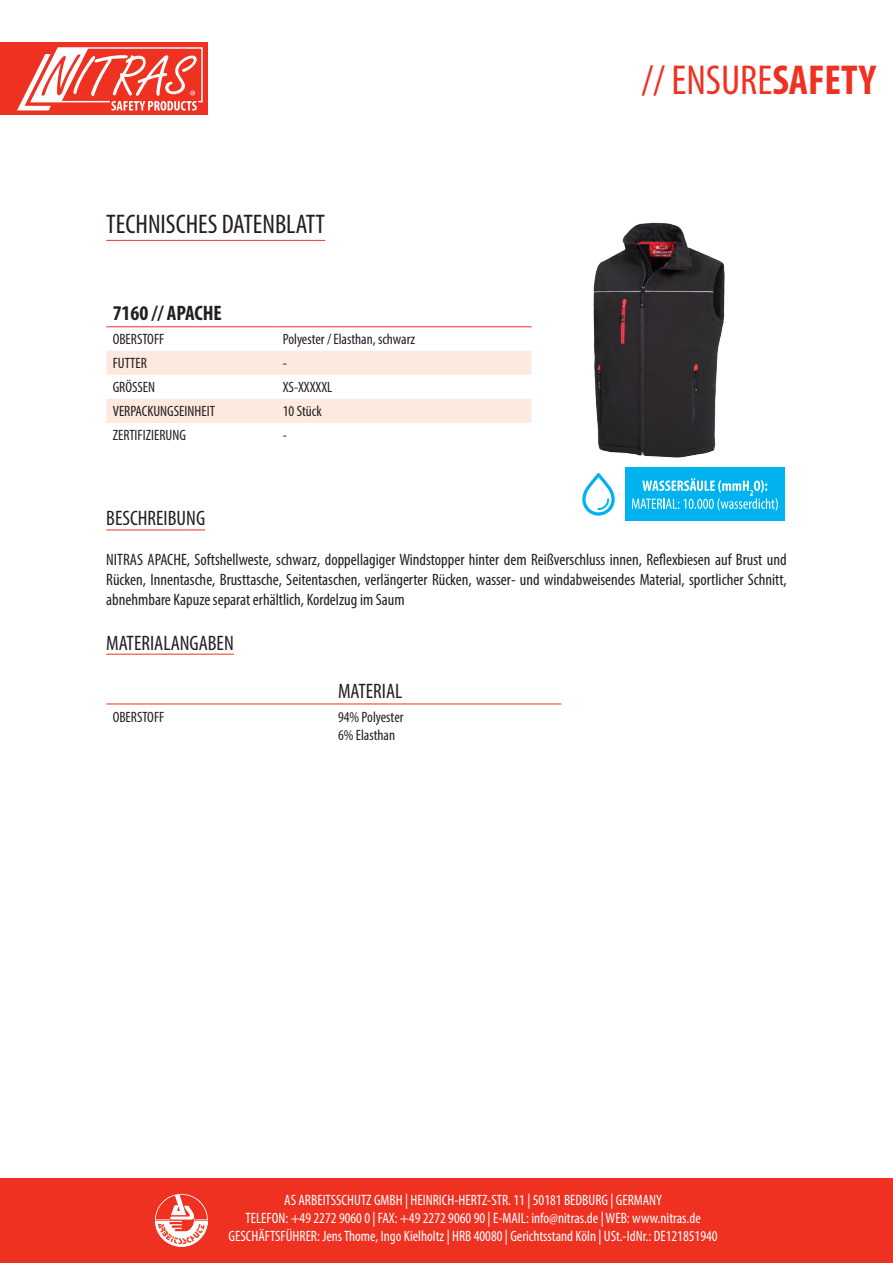
<style>
.page{position:relative;width:893px;height:1263px;background:#fff}
.page>*{position:absolute;margin:0;border:0;box-sizing:border-box;transform-origin:0 0}
.t1{font:condensed 42px "Myriad Pro";color:#ef3122}
.t2{font:condensed 27px "Myriad Pro";color:#231f20}
.t3{font:condensed 21px "Myriad Pro";color:#231f20}
.t4{font:700 condensed 21px "Myriad Pro";color:#231f20}
.t5{font:condensed 16.5px/19.8px "Myriad Pro";color:#231f20;text-align:justify}
.t6{font:condensed 15px/18px "Myriad Pro";color:#fff;text-align:center}
.t7{font:condensed 15px "Myriad Pro";color:#231f20}
.s1{font-weight:700}
</style>
<div class="page">
<div style="left:0;top:1178px;width:893px;height:85px;background:#ef3122"></div>
<div style="left:0;top:43px;width:207px;height:72px;background:#ef3122"></div>
<svg style="left:17px;top:47px;width:186px;height:64px"></svg>
<svg style="left:155px;top:1194px;width:53px;height:53px"></svg>
<hr style="left:106px;top:240px;width:219px;height:1px;background:#ef3122">
<hr style="left:106px;top:530px;width:99px;height:1px;background:#ef3122">
<hr style="left:106px;top:654px;width:128px;height:1px;background:#ef3122">
<svg style="left:106px;top:351px;width:425px;height:72px"></svg>
<hr style="left:106px;top:326px;width:170px;height:1px;background:#ef3122">
<hr style="left:276px;top:326px;width:255px;height:1px;background:#ef3122">
<hr style="left:106px;top:704px;width:226px;height:1px;background:#ef3122">
<hr style="left:332px;top:704px;width:229px;height:1px;background:#ef3122">
<img style="left:531px;top:222px;width:254px;height:246px">
<svg style="left:582px;top:473px;width:33px;height:43px"></svg>
<div style="left:625px;top:468px;width:159px;height:53px;background:#00b3ef"></div>
<svg style="left:632px;top:478px;width:146px;height:32px"></svg>
<p class="t2" style="left:106px;top:208px;width:220px">TECHNISCHES DATENBLATT</p>
<p class="t4" style="left:113px;top:300px;width:111px">7160 // APACHE</p>
<p class="t7" style="left:113px;top:330px;width:53px">OBERSTOFF</p>
<p class="t7" style="left:283px;top:330px;width:134px">Polyester / Elasthan, schwarz</p>
<p class="t7" style="left:113px;top:354px;width:36px">FUTTER</p>
<p class="t7" style="left:283px;top:354px;width:6px">-</p>
<p class="t7" style="left:113px;top:378px;width:44px">GRÖSSEN</p>
<p class="t7" style="left:283px;top:378px;width:51px">XS-XXXXXL</p>
<p class="t7" style="left:113px;top:402px;width:104px">VERPACKUNGSEINHEIT</p>
<p class="t7" style="left:283px;top:402px;width:40px">10 Stück</p>
<p class="t7" style="left:113px;top:426px;width:75px">ZERTIFIZIERUNG</p>
<p class="t7" style="left:283px;top:426px;width:6px">-</p>
<h1 class="t1" style="left:641px;top:55px;width:236px">// ENSURE<span class="s1">SAFETY</span></h1>
<p class="t3" style="left:106px;top:506px;width:100px">BESCHREIBUNG</p>
<p class="t5" style="left:106px;top:549px;width:682px">NITRAS APACHE, Softshellweste, schwarz, doppellagiger Windstopper hinter dem Reißverschluss innen, Reflexbiesen auf Brust und Rücken, Innentasche, Brusttasche, Seitentaschen, verlängerter Rücken, wasser- und windabweisendes Material, sportlicher Schnitt, abnehmbare Kapuze separat erhältlich, Kordelzug im Saum</p>
<p class="t3" style="left:106px;top:630px;width:129px">MATERIALANGABEN</p>
<p class="t3" style="left:338px;top:678px;width:66px">MATERIAL</p>
<p class="t7" style="left:113px;top:707px;width:53px">OBERSTOFF</p>
<p class="t7" style="left:338px;top:707px;width:67px">94% Polyester</p>
<p class="t7" style="left:338px;top:725px;width:59px">6% Elasthan</p>
<p class="t6" style="left:229px;top:1191px;width:491px">AS ARBEITSSCHUTZ GMBH | HEINRICH-HERTZ-STR. 11 | 50181 BEDBURG | GERMANY<br>TELEFON: +49 2272 9060 0 | FAX: +49 2272 9060 90 | E-MAIL: info@nitras.de | WEB: www.nitras.de<br>GESCHÄFTSFÜHRER: Jens Thome, Ingo Kielholtz | HRB 40080 | Gerichtsstand Köln | USt.-IdNr.: DE121851940</p>
</div>
